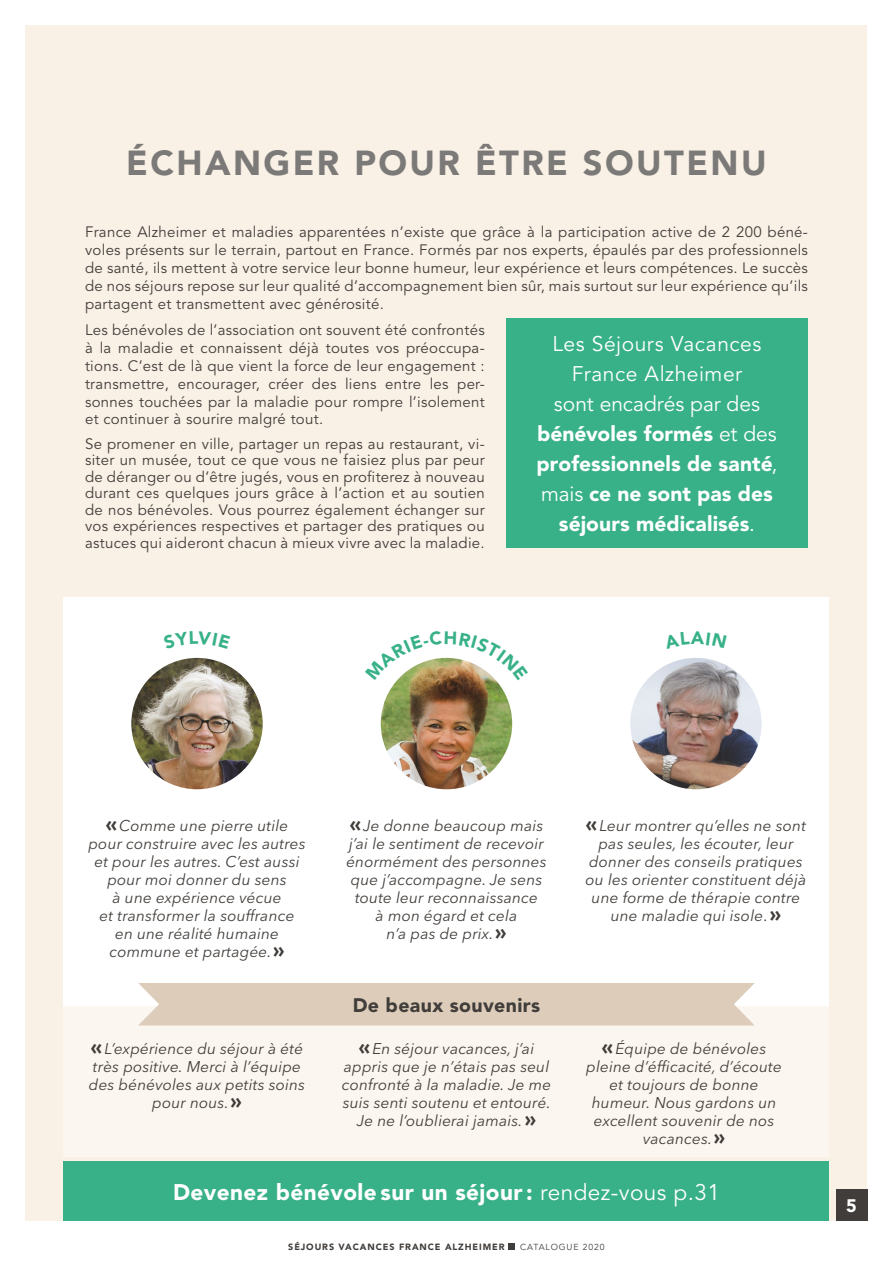
<style>
.page{position:relative;width:893px;height:1263px;background:#fff}
.page>*{position:absolute;margin:0;border:0;box-sizing:border-box;transform-origin:0 0}
.t1{font:900 34.5px "Avenir LT Std";letter-spacing:.07em;color:#7c7a79}
.t2{font:900 22.5px "Avenir LT Std";letter-spacing:.02em;color:#fff}
.t3{font:900 21px/30px "Avenir LT Std";color:#fff;text-align:center}
.t4{font:900 19.5px "Avenir LT Std";letter-spacing:.02em;color:#413d3a}
.t5{font:900 18px "Avenir LT Std";color:#fff}
.t6{font:italic 15.45px/18px "Avenir Next LT Pro";letter-spacing:.01em;color:#413d3a;text-align:center}
.t7{font:15px/18px "Avenir LT Std";letter-spacing:.02em;color:#413d3a;text-align:justify}
.t8{font:900 9px "Avenir LT Std";letter-spacing:.1em;color:#413d3a}
.t9{font:8.7px "Avenir LT Std";letter-spacing:.1em;color:#413d3a}
.s1{font-weight:400}
.s2{font-family:"Avenir LT Std";font-weight:900;font-style:normal;font-size:21px}
.s3{font-family:"Avenir LT Std";font-style:normal}
</style>
<div class="page">
<svg style="left:509px;top:1244px;width:6px;height:6px"></svg>
<div style="left:26px;top:26px;width:841px;height:1195px;background:#f9f1e6"></div>
<div style="left:836px;top:1189px;width:31px;height:32px;background:#413d3a"></div>
<div style="left:506px;top:318px;width:302px;height:230px;background:#38b188"></div>
<div style="left:64px;top:598px;width:765px;height:559px;background:#fbf6ef"></div>
<div style="left:64px;top:598px;width:765px;height:408px;background:#fff"></div>
<div style="left:138px;top:983px;width:617px;height:42px;background:#dcccb9"></div>
<div style="left:64px;top:1161px;width:765px;height:60px;background:#38b188"></div>
<img style="left:381px;top:658px;width:131px;height:131px;border-radius:66px">
<img style="left:630px;top:658px;width:132px;height:131px;border-radius:66px">
<img style="left:131px;top:658px;width:132px;height:131px;border-radius:66px">
<svg style="left:396px;top:657px;width:101px;height:24px"></svg>
<h1 class="t1" style="left:126px;top:142px;width:642px">ÉCHANGER POUR ÊTRE SOUTENU</h1>
<p class="t7" style="left:85px;top:223px;width:724px">France Alzheimer et maladies apparentées n’existe que grâce à la participation active de 2 200 béné&shy;voles présents sur le terrain, partout en France. Formés par nos experts, épaulés par des professionnels de santé, ils mettent à votre service leur bonne humeur, leur expérience et leurs compétences. Le succès de nos séjours repose sur leur qualité d’accompagnement bien sûr, mais surtout sur leur expérience qu’ils partagent et transmettent avec générosité.</p>
<p class="t7" style="left:85px;top:321px;width:401px">Les bénévoles de l’association ont souvent été confrontés à la maladie et connaissent déjà toutes vos préoccupa&shy;tions. C’est de là que vient la force de leur engagement : transmettre, encourager, créer des liens entre les per&shy;sonnes touchées par la maladie pour rompre l’isolement</p>
<p class="t7" style="left:85px;top:406px;width:401px;line-height:25px">et continuer à sourire malgré tout.<br>Se promener en ville, partager un repas au restaurant, vi-</p>
<p class="t7" style="left:85px;top:452px;width:401px;line-height:16.5px">siter un musée, tout ce que vous ne faisiez plus par peur de déranger ou d’être jugés, vous en profiterez à nouveau durant ces quelques jours grâce à l’action et au soutien de nos bénévoles. Vous pourrez également échanger sur vos expériences respectives et partager des pratiques ou astuces qui aideront chacun à mieux vivre avec la maladie.</p>
<h3 class="t3" style="left:537px;top:328px;width:242px"><span class="s1">Les Séjours Vacances<br>France Alzheimer<br>sont encadrés par des </span>bénévoles formés <span class="s1">et des </span>professionnels de santé<span class="s1">, mais</span> ce ne sont pas des séjours médicalisés<span class="s1">.</span></h3>
<p class="t6" style="left:88px;top:817px;width:219px"><span class="s2">«</span> Comme une pierre utile pour construire avec les autres et pour les autres. C’est aussi pour moi donner du sens<br>à une expérience vécue<br>et transformer la souffrance<br>en une réalité humaine commune et partagée.<span class="s2">»</span></p>
<p class="t6" style="left:346px;top:817px;width:202px"><span class="s2">«</span>Je donne beaucoup mais j’ai le sentiment de recevoir énormément des personnes que j’accompagne. Je sens toute leur reconnaissance<br>à mon égard et cela<br>n’a pas de prix.<span class="s2">»</span></p>
<p class="t6" style="left:586px;top:817px;width:222px"><span class="s2">«</span>Leur montrer qu’elles ne sont pas seules, les écouter, leur donner des conseils pratiques ou les orienter constituent déjà une forme de thérapie contre une maladie qui isole<span class="s3">.</span><span class="s2">»</span></p>
<h3 class="t4" style="left:353px;top:993px;width:189px">De beaux souvenirs</h3>
<p class="t6" style="left:89px;top:1039px;width:218px"><span class="s2">«</span>L’expérience du séjour à été très positive. Merci à l’équipe des bénévoles aux petits soins pour nous.<span class="s2">»</span></p>
<p class="t6" style="left:342px;top:1039px;width:211px"><span class="s2">«</span> En séjour vacances, j’ai appris que je n’étais pas seul confronté à la maladie. Je me suis senti soutenu et entouré.<br>Je ne l’oublierai jamais.<span class="s2">»</span></p>
<p class="t6" style="left:586px;top:1039px;width:197px"><span class="s2">«</span> Équipe de bénévoles pleine d’éfficacité, d’écoute et toujours de bonne humeur. Nous gardons un excellent souvenir de nos vacances.<span class="s2">»</span></p>
<h2 class="t2" style="left:173px;top:1178px;width:548px">Devenez bénévole sur un séjour : <span class="s1">rendez-vous p.31</span></h2>
<p class="t8" style="left:288px;top:1242px;width:218px">SÉJOURS VACANCES FRANCE ALZHEIMER</p>
<p class="t9" style="left:520px;top:1242px;width:86px">CATALOGUE 2020</p>
<p class="t5" style="left:846px;top:1195px;width:12px">5</p>
</div>
